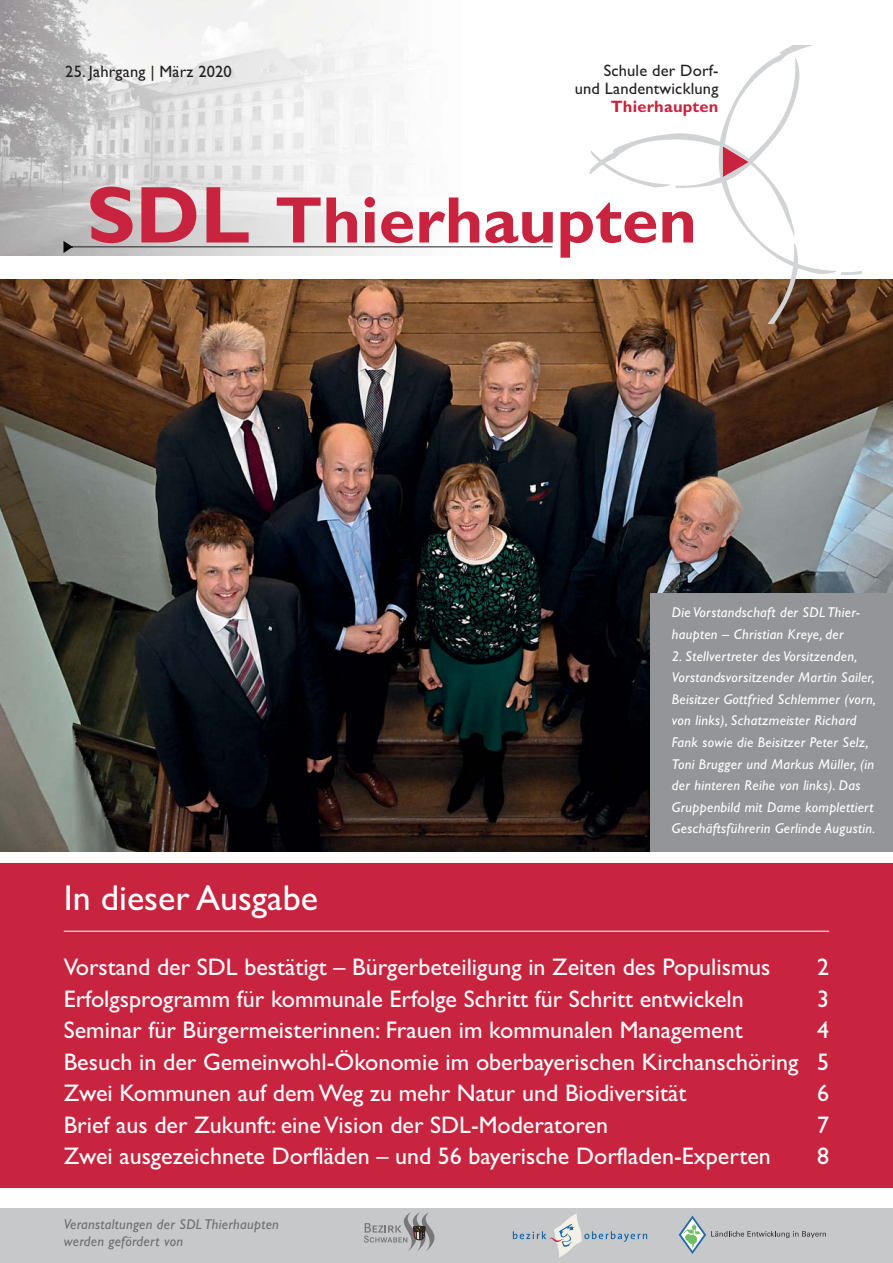
<style>
.page{position:relative;width:893px;height:1263px;background:#fff}
.page>*{position:absolute;margin:0;border:0;box-sizing:border-box;transform-origin:0 0}
.t1{font:700 66px "Gill Sans";color:#c9243f}
.t2{font:36px "Gill Sans";color:#fff}
.t3{font:24px/31.5px "Gill Sans";color:#fff;text-align:justify}
.t4{font:16.5px/18px "Gill Sans";letter-spacing:.01em;color:#231f20;text-align:right}
.t5{font:700 16.5px "Gill Sans";letter-spacing:.01em;color:#c9243f}
.t6{font:italic 14.25px/21.6px "Gill Sans";letter-spacing:.02em;color:#fff}
.t7{font:italic 14.25px/17.1px "Gill Sans";letter-spacing:.02em;color:#6d6e70}
.s1{font-size:81px}
</style>
<div class="page">
<img style="left:0;top:0;width:462px;height:255px">
<svg style="left:64px;top:241px;width:8px;height:12px"></svg>
<hr style="left:70px;top:246px;width:482px;height:1px;background:#231f20">
<div style="left:0;top:1209px;width:893px;height:54px;background:#c6c8ca"></div>
<svg style="left:364px;top:1212px;width:70px;height:39px"></svg>
<svg style="left:513px;top:1213px;width:134px;height:44px"></svg>
<svg style="left:679px;top:1215px;width:147px;height:39px"></svg>
<div style="left:0;top:863px;width:893px;height:324px;background:#c9243f"></div>
<hr style="left:64px;top:931px;width:765px;height:1px;background:#fff">
<img style="left:0;top:279px;width:893px;height:572px">
<img style="left:588px;top:46px;width:273px;height:278px">
<svg style="left:723px;top:146px;width:26px;height:31px"></svg>
<div style="left:651px;top:593px;width:242px;height:258px;background:#939598"></div>
<p class="t4" style="left:65px;top:64px;width:168px">25. Jahrgang | März 2020</p>
<p class="t4" style="left:575px;top:63px;width:145px">Schule der Dorf&shy;und Landentwicklung</p>
<p class="t5" style="left:611px;top:97px;width:109px">Thierhaupten</p>
<h1 class="t1" style="left:86px;top:181px;width:612px"><span class="s1">SDL</span> Thierhaupten</h1>
<h2 class="t2" style="left:64px;top:885px;width:256px">In dieser Ausgabe</h2>
<p class="t6" style="left:672px;top:603px;width:189px">Die Vorstandschaft der SDL Thier&shy;haupten – Christian Kreye, der</p>
<p class="t6" style="left:672px;top:646px;width:205px">2. Stellvertreter des Vorsitzenden, Vorstandsvorsitzender Martin Sailer, Beisitzer Gottfried Schlemmer (vorn, von links), Schatzmeister Richard Fank sowie die Beisitzer Peter Selz, Toni Brugger und Markus Müller, (in der hinteren Reihe von links). Das Gruppenbild mit Dame komplettiert Geschäftsführerin Gerlinde Augustin.</p>
<p class="t3" style="left:64px;top:954px;width:708px">Vorstand der SDL bestätigt – Bürgerbeteiligung in Zeiten des Populismus</p>
<p class="t3" style="left:817px;top:954px;width:13px">2</p>
<p class="t3" style="left:64px;top:985px;width:681px">Erfolgsprogramm für kommunale Erfolge Schritt für Schritt entwickeln</p>
<p class="t3" style="left:817px;top:985px;width:13px">3</p>
<p class="t3" style="left:64px;top:1017px;width:680px">Seminar für Bürgermeisterinnen: Frauen im kommunalen Management</p>
<p class="t3" style="left:64px;top:1017px;width:767px;text-indent:753px">4<br>Besuch in der Gemeinwohl-Ökonomie im oberbayerischen Kirchanschöring 5<br>Zwei Kommunen auf dem Weg zu mehr Natur und Biodiversität</p>
<p class="t3" style="left:817px;top:1080px;width:13px">6</p>
<p class="t3" style="left:64px;top:1111px;width:546px">Brief aus der Zukunft: eine Vision der SDL-Moderatoren</p>
<p class="t3" style="left:817px;top:1111px;width:13px">7</p>
<p class="t3" style="left:64px;top:1143px;width:708px">Zwei ausgezeichnete Dorfläden – und 56 bayerische Dorfladen-Experten</p>
<p class="t3" style="left:817px;top:1143px;width:13px">8</p>
<p class="t7" style="left:64px;top:1217px;width:217px">Veranstaltungen der SDL Thierhaupten werden gefördert von</p>
</div>
